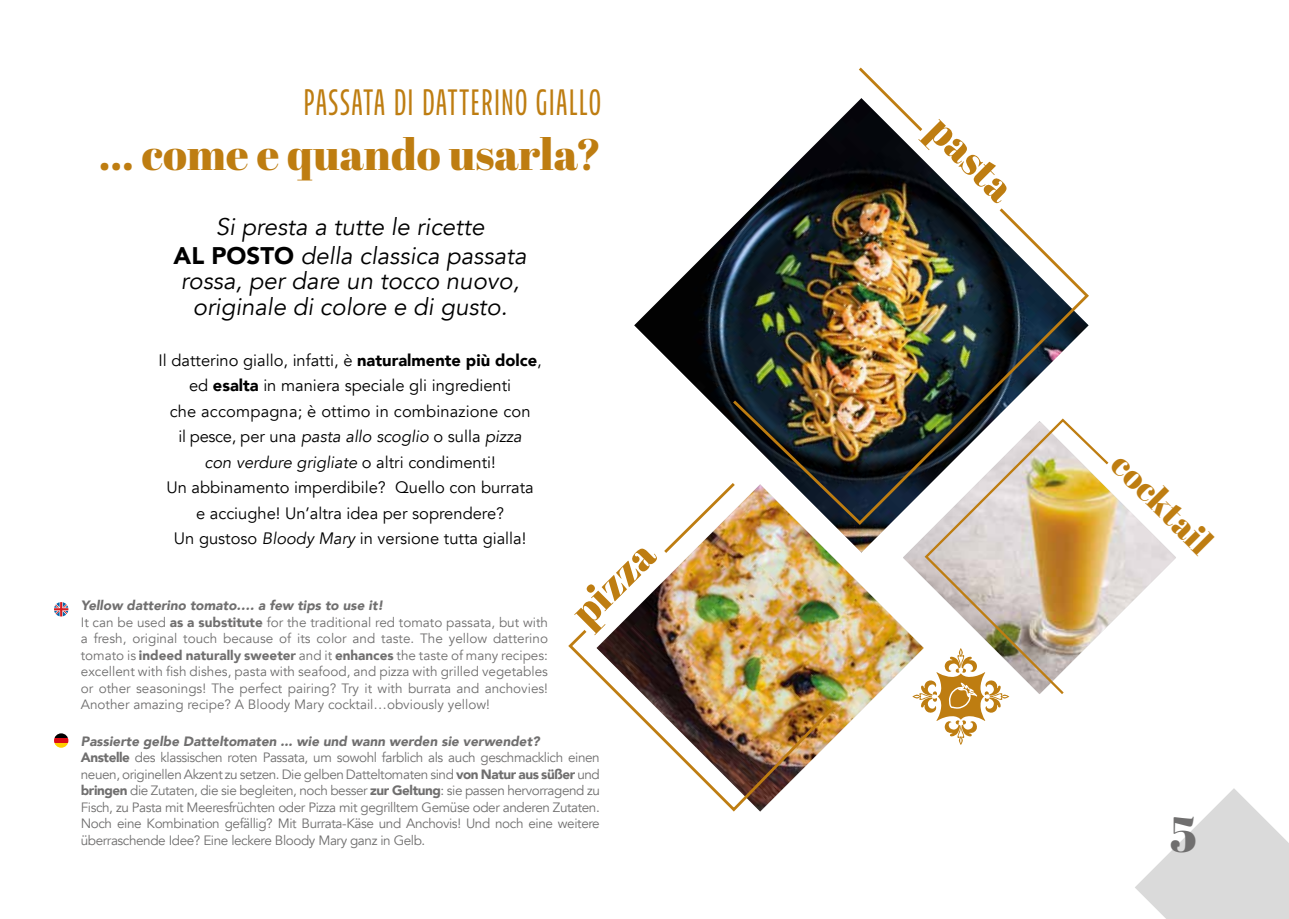
<style>
.page{position:relative;width:1289px;height:919px;background:#fff}
.page>*{position:absolute;margin:0;border:0;box-sizing:border-box;transform-origin:0 0}
.t1{font:49.8px "Abril Fatface";color:#706f6f}
.t2{font:43.95px "Abril Fatface";color:#be7d11}
.t3{font:40.95px "Abril Fatface";color:#be7d11}
.t4{font:600 36.6px "Bufalino";letter-spacing:.05em;color:#be7d11}
.t5{font:34.2px "Abril Fatface";color:#be7d11}
.t6{font:italic 24px/28.8px "Avenir";color:#000;text-align:center}
.t7{font:16.5px/25.5px "Avenir";color:#000;text-align:center}
.t8{font:13.5px/16.5px "Avenir";letter-spacing:-.03em;color:#706f6f}
.t9{font:13.5px/16.5px "Avenir";color:#706f6f}
.s1{font-weight:900;font-style:normal}
.s2{font-weight:900}
.s3{font-style:italic}
.s4{font-weight:900;font-style:italic}
</style>
<div class="page">
<svg style="left:1135px;top:788px;width:153px;height:130px"></svg>
<img style="left:838px;top:552px;width:64px;height:182px">
<img style="left:568px;top:552px;width:270px;height:260px">
<svg style="left:568px;top:552px;width:104px;height:89px"></svg>
<img style="left:634px;top:229px;width:253px;height:323px">
<img style="left:902px;top:537px;width:274px;height:133px">
<img style="left:730px;top:67px;width:359px;height:460px">
<img style="left:923px;top:417px;width:213px;height:277px">
<svg style="left:912px;top:648px;width:97px;height:97px"></svg>
<svg style="left:912px;top:113px;width:105px;height:105px"></svg>
<svg style="left:1098px;top:451px;width:78px;height:88px"></svg>
<svg style="left:54px;top:602px;width:14px;height:14px"></svg>
<svg style="left:54px;top:733px;width:14px;height:5px"></svg>
<hr style="left:54px;top:738px;width:14px;height:4px;background:#dc0c15">
<div style="left:54px;top:742px;width:14px;height:5px;background:#ffcf00"></div>
<h3 class="t4" style="left:304px;top:86px;width:298px">PASSATA DI DATTERINO GIALLO</h3>
<h2 class="t2" style="left:99px;top:123px;width:504px">... come e quando usarla?</h2>
<h3 class="t6" style="left:174px;top:212px;width:354px">Si presta a tutte le ricette<br><span class="s1">AL POSTO</span> della classica passata</h3>
<h3 class="t6" style="left:181px;top:268px;width:340px;line-height:25.5px">rossa, per dare un tocco nuovo, originale di colore e di gusto.</h3>
<p class="t7" style="left:158px;top:347px;width:385px">Il datterino giallo, infatti, è <span class="s2">naturalmente più dolce</span>, ed <span class="s2">esalta</span> in maniera speciale gli ingredienti<br>che accompagna; è ottimo in combinazione con<br>il pesce, per una <span class="s3">pasta allo scoglio</span> o sulla <span class="s3">pizza<br>con verdure grigliate</span> o altri condimenti!<br>Un abbinamento imperdibile? Quello con burrata<br>e acciughe! Un’altra idea per soprendere?<br>Un gustoso <span class="s3">Bloody Mary</span> in versione tutta gialla!</p>
<h3 class="t3" style="left:557px;top:598px;width:102px;rotate:-45deg">pizza</h3>
<p class="t9" style="left:81px;top:597px;width:469px"><span class="s4">Yellow datterino tomato…. a few tips to use it!<br></span>It can be used <span class="s2">as a substitute</span> for the traditional red tomato passata, but with a fresh, original touch because of its color and taste. The yellow datterino tomato is <span class="s2">indeed naturally sweeter</span> and it <span class="s2">enhances</span> the taste of many recipes: excellent with fish dishes, pasta with seafood, and pizza with grilled vegetables or other seasonings! The perfect pairing? Try it with burrata and anchovies!<br>Another amazing recipe? A Bloody Mary cocktail…obviously yellow!</p>
<p class="t8" style="left:81px;top:732px;width:520px"><span class="s4">Passierte gelbe Datteltomaten ... wie und wann werden sie verwendet?<br></span><span class="s2">Anstelle</span> des klassischen roten Passata, um sowohl farblich als auch geschmacklich einen neuen, originellen Akzent zu setzen. Die gelben Datteltomaten sind <span class="s2">von Natur aus süßer</span> und <span class="s2">bringen</span> die Zutaten, die sie begleiten, noch besser <span class="s2">zur Geltung</span>: sie passen hervorragend zu Fisch, zu Pasta mit Meeresfrüchten oder Pizza mit gegrilltem Gemüse oder anderen Zutaten.<br>Noch eine Kombination gefällig? Mit Burrata-Käse und Anchovis! Und noch eine weitere überraschende Idee? Eine leckere Bloody Mary ganz in Gelb.</p>
<h3 class="t3" style="left:955px;top:102px;width:104px;rotate:45deg">pasta</h3>
<h3 class="t5" style="left:1134px;top:441px;width:128px;rotate:45deg">cocktail</h3>
<h1 class="t1" style="left:1170px;top:799px;width:28px">5</h1>
</div>
